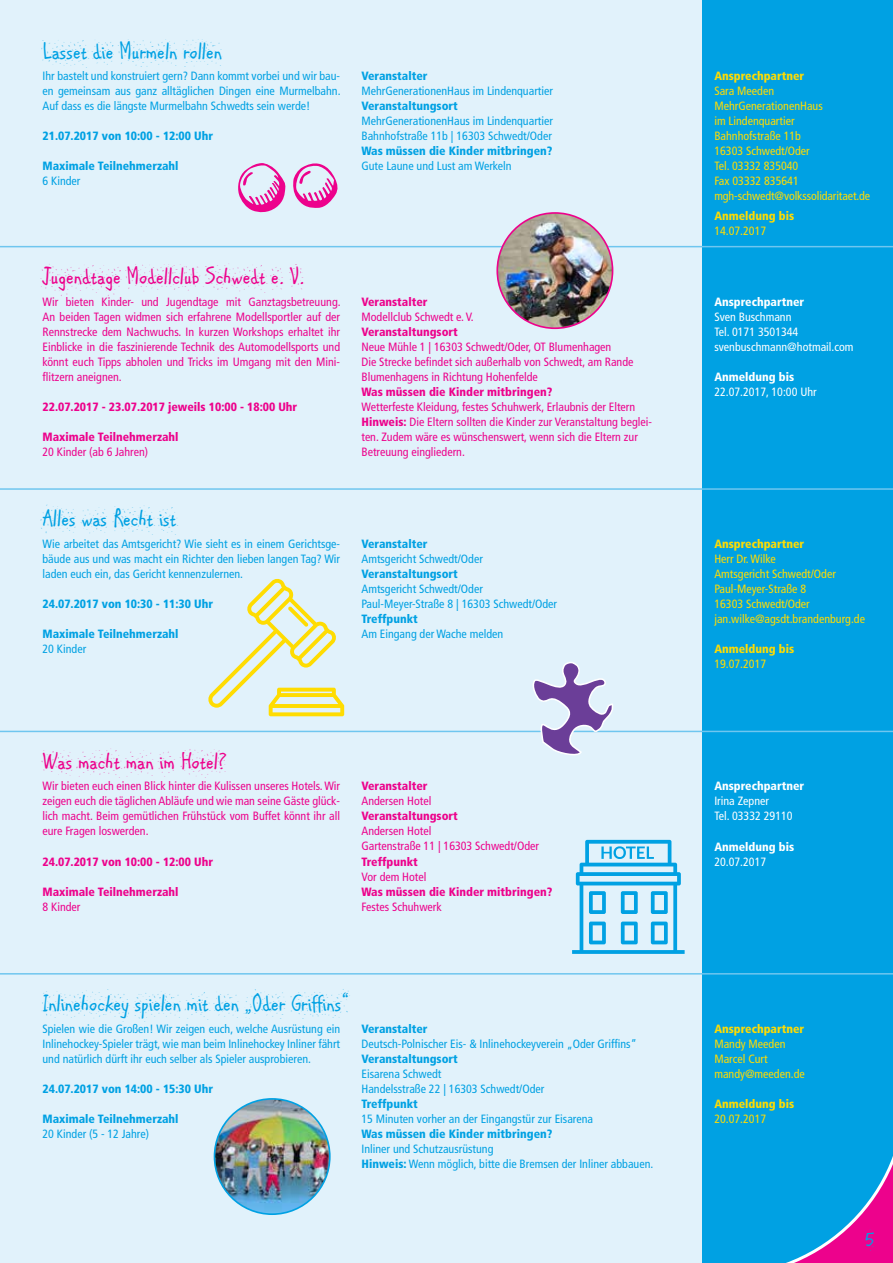
<style>
.page{position:relative;width:893px;height:1263px;background:#fff}
.page>*{position:absolute;margin:0;border:0;box-sizing:border-box;transform-origin:0 0}
.t1{font:24px "ARCARTER";color:#00a1e3}
.t2{font:24px "ARCARTER";color:#ed028c}
.t3{font:22.5px "ARCARTER";color:#00a1e3}
.t4{font:condensed 12px/15px "Frutiger LT Std";color:#00a1e3}
.t5{font:condensed 12px/15px "Frutiger LT Std";color:#ed028c}
.t6{font:900 condensed 12px "Frutiger LT Std";color:#00a1e3}
.t7{font:condensed 12px/15px "Frutiger LT Std";color:#ffdc01}
.t8{font:900 condensed 12px "Frutiger LT Std";color:#ed028c}
.t9{font:condensed 12px/15px "Frutiger LT Std";color:#fff}
.t10{font:900 condensed 12px "Frutiger LT Std";color:#ffdc01}
.t11{font:900 condensed 12px "Frutiger LT Std";color:#fff}
.s1{font-weight:900}
</style>
<div class="page">
<div style="left:702px;top:0;width:191px;height:1263px;background:#00a1e3"></div>
<svg style="left:786px;top:1156px;width:107px;height:107px"></svg>
<div style="left:0;top:0;width:702px;height:1263px;background:#e1f2fb"></div>
<hr style="left:0;top:246px;width:893px;height:1px;background:#6fc6ef">
<hr style="left:0;top:488px;width:893px;height:2px;background:#6fc6ef">
<hr style="left:0;top:731px;width:893px;height:1px;background:#6fc6ef">
<hr style="left:0;top:973px;width:893px;height:1px;background:#6fc6ef">
<img style="left:497px;top:213px;width:116px;height:115px;border-radius:58px">
<div style="left:496px;top:212px;width:117px;height:117px;border:2px solid #ed028c;border-radius:50%"></div>
<img style="left:214px;top:1099px;width:116px;height:115px;border-radius:58px">
<div style="left:214px;top:1098px;width:117px;height:117px;border:2px solid #00a1e3;border-radius:50%"></div>
<svg style="left:208px;top:578px;width:136px;height:138px"></svg>
<svg style="left:238px;top:163px;width:100px;height:50px"></svg>
<svg style="left:572px;top:840px;width:113px;height:114px"></svg>
<svg style="left:528px;top:662px;width:88px;height:94px"></svg>
<h1 class="t1" style="left:43px;top:36px;width:181px">LASSET DIE MURMELN ROLLEN</h1>
<p class="t4" style="left:43px;top:69px;width:300px;text-align:justify">Ihr bastelt und konstruiert gern? Dann kommt vorbei und wir bau&shy;en gemeinsam aus ganz alltäglichen Dingen eine Murmelbahn.<br>Auf dass es die längste Murmelbahn Schwedts sein werde!</p>
<p class="t6" style="left:43px;top:129px;width:172px">21.07.2017 von 10:00 - 12:00 Uhr</p>
<p class="t6" style="left:43px;top:159px;width:138px">Maximale Teilnehmerzahl</p>
<p class="t4" style="left:43px;top:174px;width:39px">6 Kinder</p>
<p class="t6" style="left:361px;top:69px;width:68px">Veranstalter</p>
<p class="t4" style="left:361px;top:84px;width:193px">MehrGenerationenHaus im Lindenquartier</p>
<p class="t6" style="left:361px;top:99px;width:98px">Veranstaltungsort</p>
<p class="t4" style="left:361px;top:114px;width:193px">MehrGenerationenHaus im Lindenquartier<br>Bahnhofstraße 11b | 16303 Schwedt/Oder</p>
<p class="t6" style="left:361px;top:144px;width:192px">Was müssen die Kinder mitbringen?</p>
<p class="t4" style="left:361px;top:159px;width:152px">Gute Laune und Lust am Werkeln</p>
<h1 class="t2" style="left:43px;top:262px;width:264px">JUGENDTAGE MODELLCLUB SCHWEDT E. V.</h1>
<p class="t5" style="left:43px;top:294px;width:300px">Wir bieten Kinder- und Jugendtage mit Ganztagsbetreuung.<br>An beiden Tagen widmen sich erfahrene Modellsportler auf der Rennstrecke dem Nachwuchs. In kurzen Workshops erhaltet ihr Einblicke in die faszinierende Technik des Automodellsports und könnt euch Tipps abholen und Tricks im Umgang mit den Mini&shy;flitzern aneignen.</p>
<p class="t8" style="left:43px;top:399px;width:256px">22.07.2017 - 23.07.2017 jeweils 10:00 - 18:00 Uhr</p>
<p class="t8" style="left:43px;top:429px;width:138px">Maximale Teilnehmerzahl</p>
<p class="t5" style="left:43px;top:444px;width:107px">20 Kinder (ab 6 Jahren)</p>
<h1 class="t1" style="left:43px;top:504px;width:135px">ALLES WAS RECHT IST</h1>
<p class="t4" style="left:43px;top:536px;width:299px;text-align:justify">Wie arbeitet das Amtsgericht? Wie sieht es in einem Gerichtsge&shy;bäude aus und was macht ein Richter den lieben langen Tag? Wir laden euch ein, das Gericht kennenzulernen.</p>
<p class="t6" style="left:43px;top:597px;width:172px">24.07.2017 von 10:30 - 11:30 Uhr</p>
<p class="t6" style="left:43px;top:627px;width:138px">Maximale Teilnehmerzahl</p>
<p class="t4" style="left:43px;top:641px;width:45px">20 Kinder</p>
<p class="t8" style="left:361px;top:294px;width:68px">Veranstalter</p>
<p class="t5" style="left:361px;top:309px;width:114px">Modellclub Schwedt e. V.</p>
<p class="t8" style="left:361px;top:324px;width:98px">Veranstaltungsort</p>
<p class="t5" style="left:361px;top:339px;width:274px">Neue Mühle 1 | 16303 Schwedt/Oder, OT Blumenhagen<br>Die Strecke befindet sich außerhalb von Schwedt, am Rande<br>Blumenhagens in Richtung Hohenfelde</p>
<p class="t8" style="left:361px;top:384px;width:192px">Was müssen die Kinder mitbringen?</p>
<p class="t5" style="left:361px;top:399px;width:292px">Wetterfeste Kleidung, festes Schuhwerk, Erlaubnis der Eltern <span class="s1">Hinweis:</span> Die Eltern sollten die Kinder zur Veranstaltung beglei&shy;ten. Zudem wäre es wünschenswert, wenn sich die Eltern zur Betreuung eingliedern.</p>
<p class="t6" style="left:361px;top:537px;width:68px">Veranstalter</p>
<p class="t4" style="left:361px;top:551px;width:123px">Amtsgericht Schwedt/Oder</p>
<p class="t6" style="left:361px;top:567px;width:98px">Veranstaltungsort</p>
<p class="t4" style="left:361px;top:581px;width:197px">Amtsgericht Schwedt/Oder<br>Paul-Meyer-Straße 8 | 16303 Schwedt/Oder</p>
<p class="t6" style="left:361px;top:612px;width:58px">Treffpunkt</p>
<p class="t4" style="left:361px;top:626px;width:143px">Am Eingang der Wache melden</p>
<h1 class="t2" style="left:43px;top:746px;width:186px">WAS MACHT MAN IM HOTEL?</h1>
<p class="t5" style="left:43px;top:779px;width:299px;text-align:justify">Wir bieten euch einen Blick hinter die Kulissen unseres Hotels. Wir zeigen euch die täglichen Abläufe und wie man seine Gäste glück&shy;lich macht. Beim gemütlichen Frühstück vom Buffet könnt ihr all eure Fragen loswerden.</p>
<p class="t8" style="left:43px;top:854px;width:172px">24.07.2017 von 10:00 - 12:00 Uhr</p>
<p class="t8" style="left:43px;top:884px;width:138px">Maximale Teilnehmerzahl</p>
<p class="t5" style="left:43px;top:899px;width:39px">8 Kinder</p>
<p class="t8" style="left:361px;top:779px;width:68px">Veranstalter</p>
<p class="t5" style="left:361px;top:794px;width:71px">Andersen Hotel</p>
<p class="t8" style="left:361px;top:809px;width:98px">Veranstaltungsort</p>
<p class="t5" style="left:361px;top:824px;width:179px">Andersen Hotel<br>Gartenstraße 11 | 16303 Schwedt/Oder</p>
<p class="t8" style="left:361px;top:854px;width:58px">Treffpunkt</p>
<p class="t5" style="left:361px;top:869px;width:67px">Vor dem Hotel</p>
<p class="t8" style="left:361px;top:884px;width:192px">Was müssen die Kinder mitbringen?</p>
<p class="t5" style="left:361px;top:899px;width:82px">Festes Schuhwerk</p>
<h1 class="t1" style="left:43px;top:989px;width:309px">INLINEHOCKEY SPIELEN MIT DEN „ODER GRIFFINS“</h1>
<p class="t4" style="left:43px;top:1021px;width:299px;text-align:justify">Spielen wie die Großen! Wir zeigen euch, welche Ausrüstung ein Inlinehockey-Spieler trägt, wie man beim Inlinehockey Inliner fährt und natürlich dürft ihr euch selber als Spieler ausprobieren.</p>
<p class="t6" style="left:43px;top:1081px;width:172px">24.07.2017 von 14:00 - 15:30 Uhr</p>
<p class="t6" style="left:43px;top:1111px;width:138px">Maximale Teilnehmerzahl</p>
<p class="t4" style="left:43px;top:1126px;width:108px">20 Kinder (5 - 12 Jahre)</p>
<p class="t6" style="left:361px;top:1021px;width:68px">Veranstalter</p>
<p class="t4" style="left:361px;top:1036px;width:277px">Deutsch-Polnischer Eis- &amp; Inlinehockeyverein „Oder Griffins“</p>
<p class="t6" style="left:361px;top:1051px;width:98px">Veranstaltungsort</p>
<p class="t4" style="left:361px;top:1066px;width:184px">Eisarena Schwedt<br>Handelsstraße 22 | 16303 Schwedt/Oder</p>
<p class="t6" style="left:361px;top:1096px;width:58px">Treffpunkt</p>
<p class="t4" style="left:361px;top:1111px;width:233px">15 Minuten vorher an der Eingangstür zur Eisarena</p>
<p class="t6" style="left:361px;top:1126px;width:192px">Was müssen die Kinder mitbringen?</p>
<p class="t4" style="left:361px;top:1141px;width:293px">Inliner und Schutzausrüstung<br><span class="s1">Hinweis:</span> Wenn möglich, bitte die Bremsen der Inliner abbauen.</p>
<p class="t10" style="left:714px;top:69px;width:91px">Ansprechpartner</p>
<p class="t7" style="left:714px;top:84px;width:157px">Sara Meeden<br>MehrGenerationenHaus<br>im Lindenquartier<br>Bahnhofstraße 11b<br>16303 Schwedt/Oder<br>Tel. 03332 835040<br>Fax 03332 835641 mgh-schwedt@volkssolidaritaet.de</p>
<p class="t10" style="left:714px;top:208px;width:81px">Anmeldung bis</p>
<p class="t7" style="left:714px;top:223px;width:53px">14.07.2017</p>
<p class="t11" style="left:714px;top:294px;width:91px">Ansprechpartner</p>
<p class="t9" style="left:714px;top:309px;width:141px">Sven Buschmann<br>Tel. 0171 3501344 svenbuschmann@hotmail.com</p>
<p class="t11" style="left:714px;top:369px;width:81px">Anmeldung bis</p>
<p class="t9" style="left:714px;top:384px;width:104px">22.07.2017, 10:00 Uhr</p>
<p class="t10" style="left:714px;top:537px;width:91px">Ansprechpartner</p>
<p class="t7" style="left:714px;top:551px;width:152px">Herr Dr. Wilke<br>Amtsgericht Schwedt/Oder<br>Paul-Meyer-Straße 8<br>16303 Schwedt/Oder jan.wilke@agsdt.brandenburg.de</p>
<p class="t10" style="left:714px;top:642px;width:81px">Anmeldung bis</p>
<p class="t7" style="left:714px;top:656px;width:53px">19.07.2017</p>
<p class="t11" style="left:714px;top:779px;width:91px">Ansprechpartner</p>
<p class="t9" style="left:714px;top:794px;width:80px">Irina Zepner<br>Tel. 03332 29110</p>
<p class="t11" style="left:714px;top:839px;width:81px">Anmeldung bis</p>
<p class="t9" style="left:714px;top:854px;width:53px">20.07.2017</p>
<p class="t10" style="left:714px;top:1021px;width:91px">Ansprechpartner</p>
<p class="t7" style="left:714px;top:1036px;width:92px">Mandy Meeden<br>Marcel Curt mandy@meeden.de</p>
<p class="t10" style="left:714px;top:1096px;width:81px">Anmeldung bis</p>
<p class="t7" style="left:714px;top:1111px;width:53px">20.07.2017</p>
<h2 class="t3" style="left:865px;top:1225px;width:11px">5</h2>
</div>
